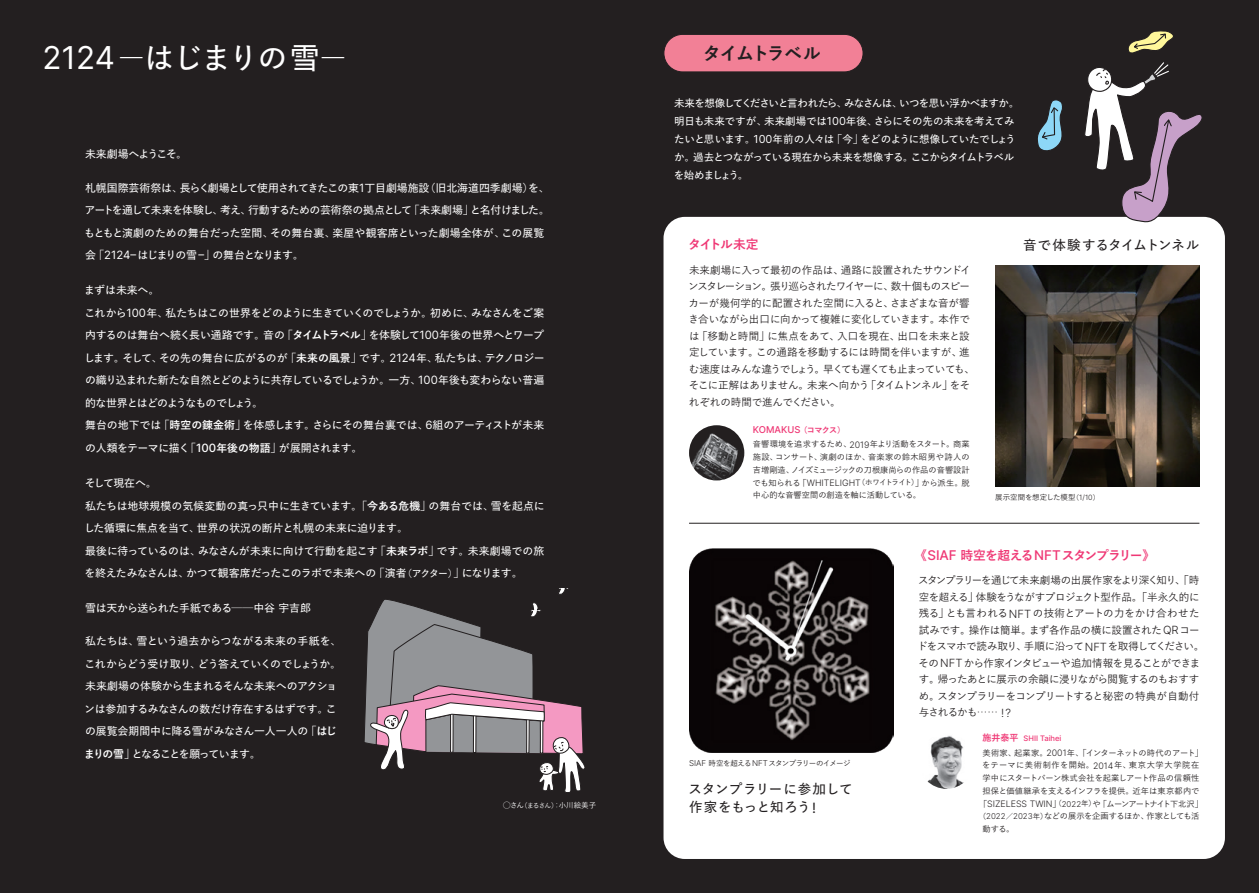
<style>
.page{position:relative;width:1259px;height:893px;background:#231f20}
.page>*{position:absolute;margin:0;border:0;box-sizing:border-box;transform-origin:0 0}
.t1{font:30px "Yu Gothic Std D";letter-spacing:-.03em;color:#fff}
.t2{font:18px "Yu Gothic Std B";letter-spacing:-.075em;color:#231f20}
.t3{font:13.5px/18px "Yu Gothic Std D";letter-spacing:-.005em;color:#231f20}
.t4{font:12.75px "Yu Gothic Std B";letter-spacing:-.095em;color:#ef3875}
.t5{font:10.8px/22.5px "Yu Gothic Std D";letter-spacing:-.03em;color:#fff}
.t6{font:10.5px/16.5px "Yu Gothic Std M";letter-spacing:-.04em;color:#231f20}
.t7{font:10.5px/18px "Yu Gothic Std D";letter-spacing:-.055em;color:#fff}
.t8{font:500 9.45px "Inter";color:#ef3875}
.t9{font:8.25px/12.8px "Yu Gothic Std M";letter-spacing:-.005em;color:#231f20;text-align:justify}
.t10{font:8.25px "Yu Gothic Std M";letter-spacing:-.135em;color:#231f20}
.t11{font:8.25px "Yu Gothic Std M";letter-spacing:-.045em;color:#231f20}
.t12{font:8.25px "Yu Gothic Std M";letter-spacing:.08em;color:#231f20}
.t13{font:7.5px "Yu Gothic Std M";letter-spacing:-.085em;color:#231f20}
.t14{font:7.5px "Yu Gothic Std M";letter-spacing:-.01em;color:#231f20}
.t15{font:7.5px "Yu Gothic Std M";color:#fff}
.t16{font:500 7.5px "Inter";color:#ef3875}
.s1{font-family:"Inter";font-size:31.5px}
.s2{font-family:"Yu Gothic Std M"}
.s3{font-family:"Gothic MB101 Pr 5";font-weight:300}
.s4{font-family:"Inter";font-size:11.4px}
.s5{font-family:"Yu Gothic Std B"}
.s6{font-family:"Inter";font-weight:500;font-size:11.4px}
.s7{font-family:"Gothic MB101 Pr 5";font-weight:300;font-size:9.75px}
.s8{font-size:9.75px}
.s9{font-family:"Gothic MB101 Pr 5";font-weight:300;font-size:6.75px}
.s10{font-size:6.75px}
.s11{font-family:"Inter";font-size:10.95px}
.s12{font-family:"Gothic MB101 Pr 5";font-weight:400;font-size:8.1px}
.s13{font-family:"Yu Gothic Std B";font-weight:400;font-size:8.1px}
.s14{font-family:"Inter";font-weight:300;font-size:8.85px}
.s15{font-family:"Gothic MB101 Pr 5";font-weight:300;font-size:7.35px}
.s16{font-size:7.35px}
.s17{font-family:"Inter";font-weight:300;font-size:7.2px}
.s18{font-family:"Inter";font-weight:300;font-size:8.1px}
.s19{font-family:"Inter";font-size:14.1px}
.s20{font-family:"Gothic MB101 Pr 5"}
.s21{font-family:"Inter";font-weight:500;font-size:13.35px}
.s22{font-family:"Inter";font-weight:300;font-size:11.25px}
.s23{font-family:"Yu Gothic Std B";font-weight:400;font-size:9px}
.s24{font-family:"Inter";font-weight:300;font-size:7.95px}
</style>
<div class="page">
<div style="left:663px;top:217px;width:562px;height:642px;background:#fff;border-radius:21px"></div>
<div style="left:664px;top:34px;width:199px;height:38px;background:#f28096;border-radius:19px"></div>
<div style="left:663px;top:34px;width:200px;height:38px;border:1px solid #231f20;border-radius:19px"></div>
<img style="left:995px;top:266px;width:204px;height:221px">
<svg style="left:1037px;top:100px;width:25px;height:51px"></svg>
<svg style="left:1083px;top:31px;width:122px;height:192px"></svg>
<svg style="left:364px;top:589px;width:221px;height:203px"></svg>
<img style="left:689px;top:425px;width:55px;height:55px;border-radius:28px">
<img style="left:918px;top:733px;width:56px;height:56px;border-radius:28px">
<img style="left:689px;top:549px;width:204px;height:204px">
<hr style="left:689px;top:523px;width:510px;height:1px;background:#231f20">
<h1 class="t1" style="left:43px;top:36px;width:303px"><span class="s1">2124</span> <span class="s2">─</span>はじまりの雪<span class="s2">─</span></h1>
<p class="t5" style="left:85px;top:143px;width:104px">未来劇場へようこそ<span class="s3">。</span></p>
<p class="t5" style="left:84px;top:176px;width:467px">札幌国際芸術祭は<span class="s3">、</span>長らく劇場として使用されてきたこの東<span class="s4">1</span>丁目劇場施設<span class="s3">（</span>旧北海道四季劇場<span class="s3">）</span>を<span class="s3">、</span>アートを通して未来を体験し<span class="s3">、</span>考え<span class="s3">、</span>行動するための芸術祭の拠点として<span class="s3">「</span>未来劇場<span class="s3">」</span>と名付けました<span class="s3">。</span>もともと演劇のための舞台だった空間<span class="s3">、</span>その舞台裏<span class="s3">、</span>楽屋や観客席といった劇場全体が<span class="s3">、</span>この展覧会<span class="s3">「</span><span class="s4">2124–</span>はじまりの雪<span class="s4">–</span><span class="s3">」</span>の舞台となります<span class="s3">。</span></p>
<p class="t5" style="left:84px;top:279px;width:462px">まずは未来へ<span class="s3">。<br></span>これから<span class="s4">100</span>年<span class="s3">、</span>私たちはこの世界をどのように生きていくのでしょうか<span class="s3">。</span>初めに<span class="s3">、</span>みなさんをご案内するのは舞台へ続く長い通路です<span class="s3">。</span>音の<span class="s3">「</span><span class="s5">タイムトラベル</span><span class="s3">」</span>を体験して<span class="s4">100</span>年後の世界へとワープします<span class="s3">。</span>そして<span class="s3">、</span>その先の舞台に広がるのが<span class="s3">「</span><span class="s5">未来の風景</span><span class="s3">」</span>です<span class="s3">。</span><span class="s4">2124</span>年<span class="s3">、</span>私たちは<span class="s3">、</span>テクノロジーの織り込まれた新たな自然とどのように共存しているでしょうか<span class="s3">。</span>一方<span class="s3">、</span><span class="s4">100</span>年後も変わらない普遍的な世界とはどのようなものでしょう<span class="s3">。<br></span>舞台の地下では<span class="s3">「</span><span class="s5">時空の錬金術</span><span class="s3">」</span>を体感します<span class="s3">。</span>さらにその舞台裏では<span class="s3">、</span><span class="s4">6</span>組のアーティストが未来の人類をテーマに描く<span class="s3">「</span><span class="s6">100</span><span class="s5">年後の物語</span><span class="s3">」</span>が展開されます<span class="s3">。</span></p>
<p class="t5" style="left:84px;top:471px;width:462px">そして現在へ<span class="s3">。<br></span>私たちは地球規模の気候変動の真っ只中に生きています<span class="s3">。「</span><span class="s5">今ある危機</span><span class="s3">」</span>の舞台では<span class="s3">、</span>雪を起点にした循環に焦点を当て<span class="s3">、</span>世界の状況の断片と札幌の未来に迫ります<span class="s3">。<br></span>最後に待っているのは<span class="s3">、</span>みなさんが未来に向けて行動を起こす<span class="s3">「</span><span class="s5">未来ラボ</span><span class="s3">」</span>です<span class="s3">。</span>未来劇場での旅を終えたみなさんは<span class="s3">、</span>かつて観客席だったこのラボで未来への<span class="s3">「</span>演者<span class="s7">（</span><span class="s8">アクター</span><span class="s7">）</span><span class="s3">」</span>になります<span class="s3">。</span></p>
<p class="t5" style="left:85px;top:597px;width:227px">雪は天から送られた手紙である──中谷宇吉郎</p>
<p class="t5" style="left:84px;top:630px;width:258px">私たちは<span class="s3">、</span>雪という過去からつながる未来の手紙を<span class="s3">、</span>これからどう受け取り<span class="s3">、</span>どう答えていくのでしょうか<span class="s3">。</span>未来劇場の体験から生まれるそんな未来へのアクションは参加するみなさんの数だけ存在するはずです<span class="s3">。</span>この展覧会期間中に降る雪がみなさん一人一人の<span class="s3">「</span><span class="s5">はじまりの雪</span><span class="s3">」</span>となることを願っています<span class="s3">。</span></p>
<p class="t15" style="left:503px;top:800px;width:95px"><span class="s3">◯</span>さん<span class="s9">（</span><span class="s10">まるさん</span><span class="s9">）</span><span class="s3">：</span>小川絵美子</p>
<h2 class="t2" style="left:703px;top:40px;width:120px">タイムトラベル</h2>
<p class="t7" style="left:674px;top:94px;width:347px">未来を想像してくださいと言われたら<span class="s3">、</span>みなさんは<span class="s3">、</span>いつを思い浮かべますか<span class="s3">。</span>明日も未来ですが<span class="s3">、</span>未来劇場では<span class="s11">100</span>年後<span class="s3">、</span>さらにその先の未来を考えてみたいと思います<span class="s3">。</span><span class="s11">100</span>年前の人々は<span class="s3">「</span>今<span class="s3">」</span>をどのように想像していたでしょうか<span class="s3">。</span>過去とつながっている現在から未来を想像する<span class="s3">。</span>ここからタイムトラベルを始めましょう<span class="s3">。</span></p>
<p class="t4" style="left:688px;top:235px;width:72px">タイトル未定</p>
<p class="t6" style="left:688px;top:261px;width:288px">未来劇場に入って最初の作品は<span class="s3">、</span>通路に設置されたサウンドインスタレーション<span class="s3">。</span>張り巡らされたワイヤーに<span class="s3">、</span>数十個ものスピーカーが幾何学的に配置された空間に入ると<span class="s3">、</span>さまざまな音が響き合いながら出口に向かって複雑に変化していきます<span class="s3">。</span>本作では<span class="s3">「</span>移動と時間<span class="s3">」</span>に焦点をあて<span class="s3">、</span>入口を現在<span class="s3">、</span>出口を未来と設定しています<span class="s3">。</span>この通路を移動するには時間を伴いますが<span class="s3">、</span>進む速度はみんな違うでしょう<span class="s3">。</span>早くても遅くても止まっていても<span class="s3">、</span>そこに正解はありません<span class="s3">。</span>未来へ向かう<span class="s3">「</span>タイムトンネル<span class="s3">」</span>をそれぞれの時間で進んでください<span class="s3">。</span></p>
<p class="t3" style="left:1023px;top:235px;width:178px">音で体験するタイムトンネル</p>
<p class="t8" style="left:753px;top:423px;width:94px">KOMAKUS <span class="s12">（</span><span class="s13">コマクス</span><span class="s12">）</span></p>
<p class="t9" style="left:752px;top:437px;width:219px">音響環境を追求するため<span class="s3">、</span><span class="s14">2019</span>年より活動をスタート<span class="s3">。</span>商業施設<span class="s3">、</span>コンサート<span class="s3">、</span>演劇のほか<span class="s3">、</span>音楽家の鈴木昭男や詩人の吉増剛造<span class="s3">、</span>ノイズミュージックの刀根康尚らの作品の音響設計でも知られる<span class="s3">「</span><span class="s14">WHITELIGHT</span><span class="s15">（</span><span class="s16">ホワイトライト</span><span class="s15">）</span><span class="s3">」</span>から派生<span class="s3">。</span>脱中心的な音響空間の創造を軸に活動している<span class="s3">。</span></p>
<p class="t14" style="left:995px;top:492px;width:106px">展示空間を想定した模型<span class="s9">（</span><span class="s17">1/10</span><span class="s9">）</span></p>
<p class="t13" style="left:689px;top:757px;width:163px"><span class="s18">SIAF</span> 時空を超える<span class="s18">NFT</span>スタンプラリーのイメージ</p>
<p class="t3" style="left:688px;top:780px;width:166px">スタンプラリーに参加して作家をもっと知ろう<span class="s19">!</span></p>
<p class="t4" style="left:914px;top:545px;width:242px"><span class="s20">《</span><span class="s21">SIAF</span> 時空を超える<span class="s21">NFT</span>スタンプラリー<span class="s20">》</span></p>
<p class="t6" style="left:917px;top:572px;width:288px">スタンプラリーを通じて未来劇場の出展作家をより深く知り<span class="s3">、「</span>時空を超える<span class="s3">」</span>体験をうながすプロジェクト型作品<span class="s3">。「</span>半永久的に残る<span class="s3">」</span>とも言われる<span class="s22">NFT</span>の技術とアートの力をかけ合わせた試みです<span class="s3">。</span>操作は簡単<span class="s3">。</span>まず各作品の横に設置された<span class="s22">QR</span>コードをスマホで読み取り<span class="s3">、</span>手順に沿って<span class="s22">NFT</span>を取得してください<span class="s3">。</span>その <span class="s22">NFT</span> から作家インタビューや追加情報を見ることができます<span class="s3">。</span>帰ったあとに展示の余韻に浸りながら閲覧するのもおすすめ<span class="s3">。</span>スタンプラリーをコンプリートすると秘密の特典が自動付与されるかも<span class="s3">……</span> <span class="s22">! ?</span></p>
<p class="t16" style="left:982px;top:733px;width:80px"><span class="s23">施井泰平</span> SHII Taihei</p>
<p class="t9" style="left:982px;top:746px;width:222px">美術家<span class="s3">、</span>起業家<span class="s3">。</span><span class="s14">2001</span>年<span class="s3">、「</span>インターネットの時代のアート<span class="s3">」</span></p>
<p class="t12" style="left:982px;top:759px;width:219px">をテーマに美術制作を開始<span class="s3">。</span><span class="s14">2014</span>年<span class="s3">、</span>東京大学大学院在</p>
<p class="t9" style="left:982px;top:771px;width:218px">学中にスタートバーン株式会社を起業しアート作品の信頼性</p>
<p class="t9" style="left:982px;top:784px;width:218px">担保と価値継承を支えるインフラを提供<span class="s3">。</span>近年は東京都内で</p>
<p class="t10" style="left:979px;top:798px;width:225px"><span class="s3">「</span><span class="s14">SIZELESS TWIN</span><span class="s3">」</span><span class="s15">（</span><span class="s24">2022</span><span class="s16">年</span><span class="s15">）</span>や<span class="s3">「</span>ムーンアートナイト下北沢<span class="s3">」</span></p>
<p class="t11" style="left:978px;top:810px;width:222px"><span class="s15">（</span><span class="s24">2022</span><span class="s15">／</span><span class="s24">2023</span><span class="s16">年</span><span class="s15">）</span>などの展示を企画するほか<span class="s3">、</span>作家としても活</p>
<p class="t9" style="left:982px;top:822px;width:33px">動する<span class="s3">。</span></p>
</div>
